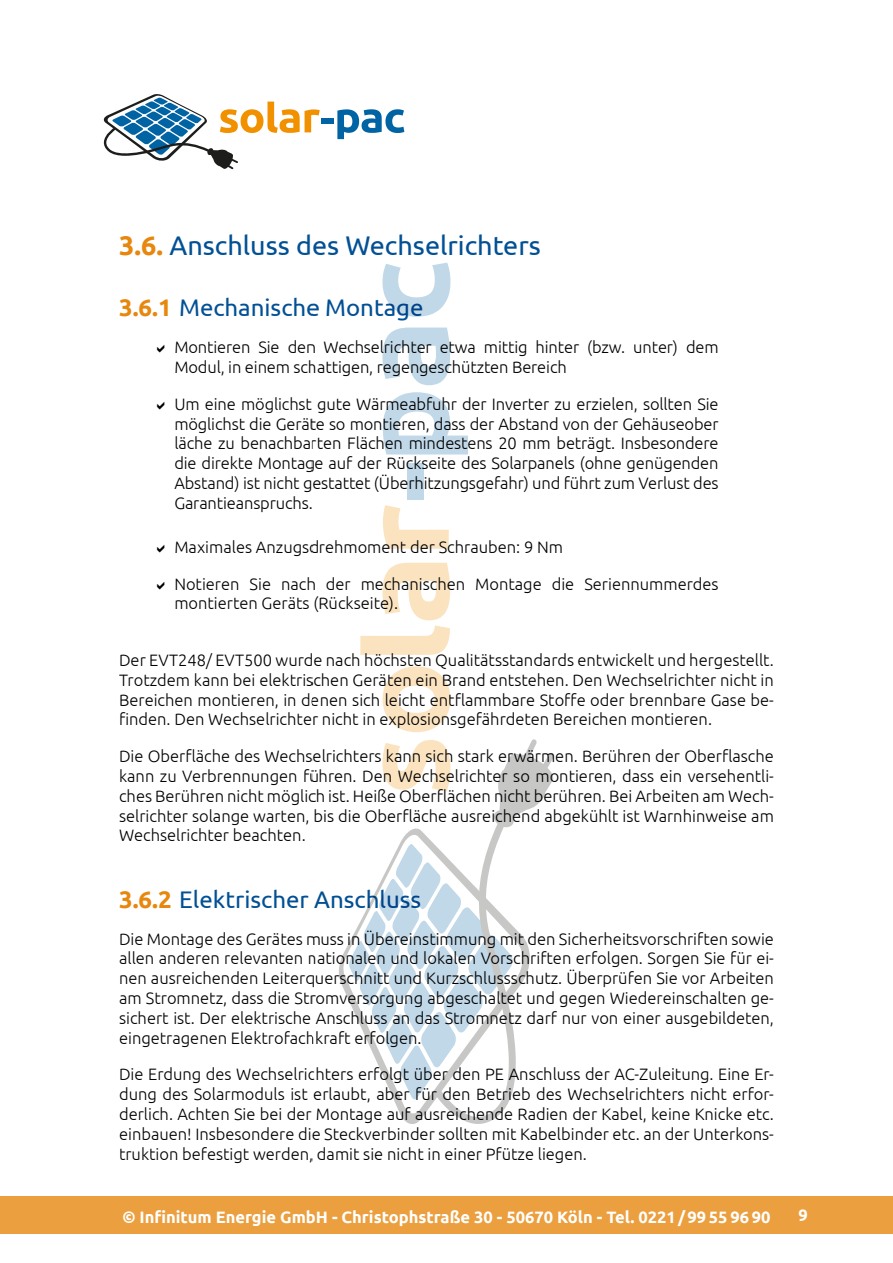
<style>
.page{position:relative;width:893px;height:1263px;background:#fff}
.page>*{position:absolute;margin:0;border:0;box-sizing:border-box;transform-origin:0 0}
.t1{font:27px "Ubuntu";color:#025095}
.t2{font:24px "Ubuntu";color:#025095}
.t3{font:300 16.5px/19.8px "Ubuntu";color:#000;text-align:justify}
.t4{font:700 16.5px "Ubuntu";color:#fff}
.s1{font-weight:700;color:#e7870e}
</style>
<div class="page">
<div style="left:321px;top:118px;width:13px;height:6px;background:#0063a3"></div>
<svg style="left:337px;top:109px;width:67px;height:30px"></svg>
<svg style="left:103px;top:94px;width:217px;height:75px"></svg>
<div style="left:0;top:1196px;width:893px;height:38px;background:#eb9f3e"></div>
<svg style="left:382px;top:740px;width:53px;height:50px"></svg>
<svg style="left:382px;top:666px;width:68px;height:66px"></svg>
<svg style="left:360px;top:563px;width:90px;height:92px"></svg>
<svg style="left:383px;top:505px;width:66px;height:44px"></svg>
<div style="left:407px;top:463px;width:17px;height:37px;background:#c0d8e8"></div>
<svg style="left:383px;top:392px;width:85px;height:62px"></svg>
<svg style="left:382px;top:328px;width:68px;height:57px"></svg>
<svg style="left:382px;top:263px;width:68px;height:54px"></svg>
<svg style="left:339px;top:828px;width:96px;height:296px"></svg>
<svg style="left:349px;top:844px;width:86px;height:255px"></svg>
<svg style="left:435px;top:739px;width:119px;height:385px"></svg>
<h1 class="t1" style="left:119px;top:229px;width:423px"><span class="s1">3.6.</span> Anschluss des Wechselrichters</h1>
<h2 class="t2" style="left:119px;top:293px;width:306px"><span class="s1">3.6.1</span> Mechanische Montage</h2>
<p class="t3" style="left:174px;top:337px;width:546px">Montieren Sie den Wechselrichter etwa mittig hinter (bzw. unter) dem<br>Modul, in einem schattigen, regengeschützten Bereich</p>
<p class="t3" style="left:174px;top:393px;width:546px">Um eine möglichst gute Wärmeabfuhr der Inverter zu erzielen, sollten Sie möglichst die Geräte so montieren, dass der Abstand von der Gehäuseober läche zu benachbarten Flächen mindestens 20 mm beträgt. Insbesondere die direkte Montage auf der Rückseite des Solarpanels (ohne genügenden Abstand) ist nicht gestattet (Überhitzungsgefahr) und führt zum Verlust des Garantieanspruchs.</p>
<p class="t3" style="left:174px;top:537px;width:390px">Maximales Anzugsdrehmoment der Schrauben: 9 Nm</p>
<p class="t3" style="left:174px;top:573px;width:546px">Notieren Sie nach der mechanischen Montage die Seriennummerdes montierten Geräts (Rückseite).</p>
<p class="t3" style="left:119px;top:650px;width:656px">Der EVT248/ EVT500 wurde nach höchsten Qualitätsstandards entwickelt und hergestellt.<br>Trotzdem kann bei elektrischen Geräten ein Brand entstehen. Den Wechselrichter nicht in Bereichen montieren, in denen sich leicht entflammbare Stoffe oder brennbare Gase be&shy;finden. Den Wechselrichter nicht in explosionsgefährdeten Bereichen montieren.</p>
<p class="t3" style="left:119px;top:746px;width:656px">Die Oberfläche des Wechselrichters kann sich stark erwärmen. Berühren der Oberflasche kann zu Verbrennungen führen. Den Wechselrichter so montieren, dass ein versehentli&shy;ches Berühren nicht möglich ist. Heiße Oberflächen nicht berühren. Bei Arbeiten am Wech&shy;selrichter solange warten, bis die Oberfläche ausreichend abgekühlt ist Warnhinweise am Wechselrichter beachten.</p>
<h2 class="t2" style="left:119px;top:885px;width:304px"><span class="s1">3.6.2</span> Elektrischer Anschluss</h2>
<p class="t3" style="left:119px;top:928px;width:656px">Die Montage des Gerätes muss in Übereinstimmung mit den Sicherheitsvorschriften sowie allen anderen relevanten nationalen und lokalen Vorschriften erfolgen. Sorgen Sie für ei&shy;nen ausreichenden Leiterquerschnitt und Kurzschlussschutz. Überprüfen Sie vor Arbeiten am Stromnetz, dass die Stromversorgung abgeschaltet und gegen Wiedereinschalten ge&shy;sichert ist. Der elektrische Anschluss an das Stromnetz darf nur von einer ausgebildeten, eingetragenen Elektrofachkraft erfolgen.</p>
<p class="t3" style="left:119px;top:1064px;width:656px">Die Erdung des Wechselrichters erfolgt über den PE Anschluss der AC-Zuleitung. Eine Er&shy;dung des Solarmoduls ist erlaubt, aber für den Betrieb des Wechselrichters nicht erfor&shy;derlich. Achten Sie bei der Montage auf ausreichende Radien der Kabel, keine Knicke etc. einbauen! Insbesondere die Steckverbinder sollten mit Kabelbinder etc. an der Unterkons&shy;truktion befestigt werden, damit sie nicht in einer Pfütze liegen.</p>
<p class="t4" style="left:122px;top:1207px;width:650px">© Infinitum Energie GmbH - Christophstraße 30 - 50670 Köln - Tel. 0221/99 55 96 90</p>
<p class="t4" style="left:799px;top:1204px;width:11px">9</p>
</div>
